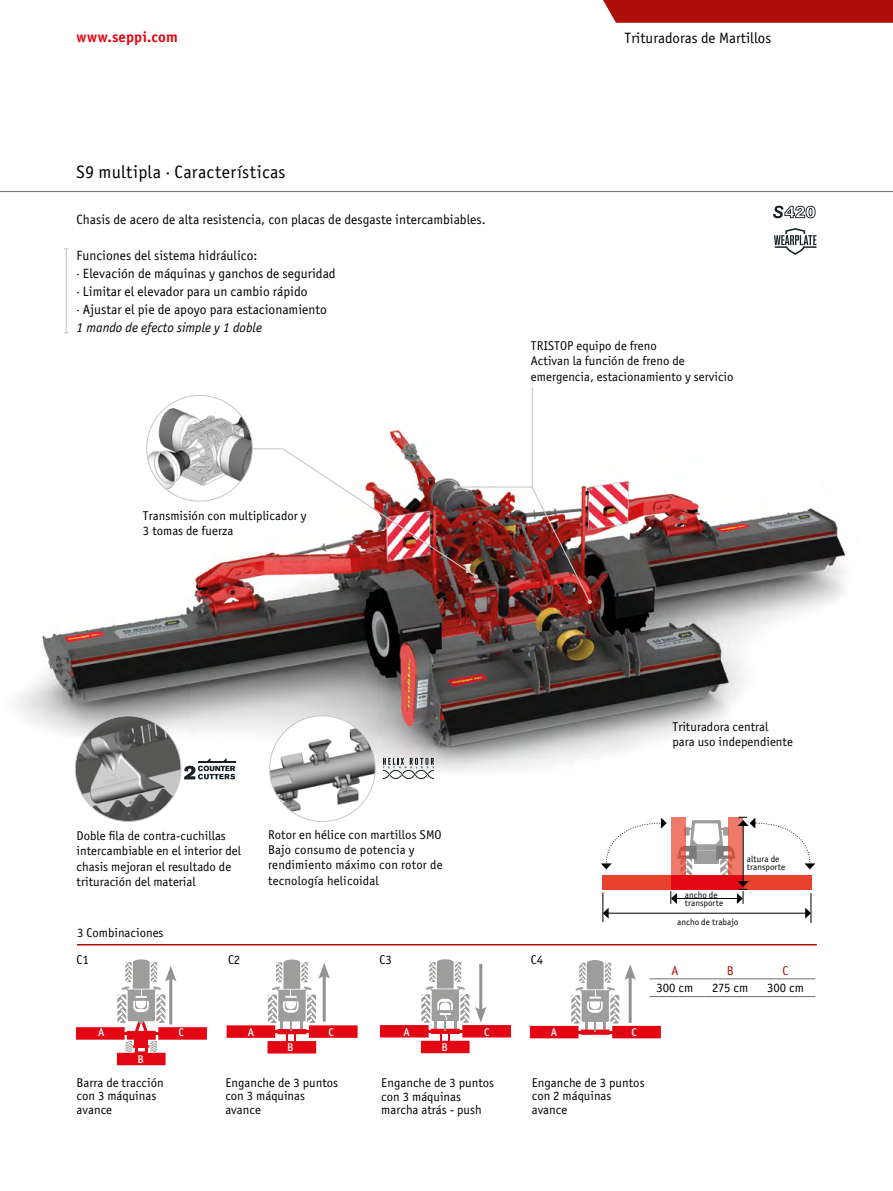
<style>
.page{position:relative;width:893px;height:1191px;background:#fff}
.page>*{position:absolute;margin:0;border:0;box-sizing:border-box;transform-origin:0 0}
.t1{font:18px "Officina Sans Book ITC";letter-spacing:.01em;color:#000}
.t2{font:15px "Officina Sans Book ITC";color:#000}
.t3{font:15px "Officina Sans Bold ITC";letter-spacing:.005em;color:#e30613}
.t4{font:13.5px/18px "Officina Sans Book ITC";color:#000}
.t5{font:italic 13.5px "Officina Sans Book ITC";color:#000}
.t6{font:12.75px/15.3px "Officina Sans Book ITC";color:#000}
.t7{font:12.75px "Officina Sans Book ITC";color:#ae0f0a}
.t8{font:11.25px "Officina Sans Medium ITC";color:#fff}
.t9{font:9px/8.2px "Officina Sans Book ITC";color:#000}
</style>
<div class="page">
<div style="left:603px;top:0;width:290px;height:23px;background:#ae0f0a"></div>
<hr style="left:0;top:191px;width:893px;height:1px;background:#706f6f">
<img style="left:18px;top:430px;width:827px;height:371px">
<img style="left:531px;top:387px;width:61px;height:217px">
<hr style="left:456px;top:486px;width:76px;height:1px;background:#c6c6c6">
<hr style="left:77px;top:944px;width:740px;height:1px;background:#ae0f0a">
<hr style="left:66px;top:249px;width:1px;height:84px;background:#c6c6c6">
<div style="left:117px;top:1052px;width:49px;height:13px;background:#e30613"></div>
<div style="left:158px;top:1027px;width:49px;height:12px;background:#e30613"></div>
<div style="left:76px;top:1027px;width:49px;height:12px;background:#e30613"></div>
<svg style="left:117px;top:959px;width:60px;height:94px"></svg>
<div style="left:421px;top:1040px;width:49px;height:13px;background:#e30613"></div>
<div style="left:462px;top:1025px;width:49px;height:12px;background:#e30613"></div>
<div style="left:380px;top:1025px;width:49px;height:12px;background:#e30613"></div>
<svg style="left:421px;top:959px;width:48px;height:82px"></svg>
<hr style="left:479px;top:964px;width:3px;height:48px;background:#929292">
<svg style="left:475px;top:1006px;width:12px;height:16px"></svg>
<img style="left:270px;top:716px;width:105px;height:105px;border-radius:53px">
<img style="left:75px;top:716px;width:106px;height:105px;border-radius:53px">
<div style="left:268px;top:1041px;width:48px;height:12px;background:#e30613"></div>
<div style="left:309px;top:1025px;width:49px;height:12px;background:#e30613"></div>
<div style="left:227px;top:1025px;width:48px;height:12px;background:#e30613"></div>
<svg style="left:268px;top:959px;width:62px;height:83px"></svg>
<hr style="left:603px;top:892px;width:1px;height:30px;background:#000">
<svg style="left:601px;top:817px;width:214px;height:101px"></svg>
<hr style="left:811px;top:893px;width:1px;height:30px;background:#000">
<div style="left:612px;top:1026px;width:49px;height:12px;background:#e30613"></div>
<div style="left:530px;top:1026px;width:49px;height:12px;background:#e30613"></div>
<svg style="left:571px;top:960px;width:65px;height:74px"></svg>
<svg style="left:773px;top:206px;width:43px;height:12px"></svg>
<svg style="left:774px;top:228px;width:42px;height:27px"></svg>
<svg style="left:383px;top:758px;width:51px;height:21px"></svg>
<svg style="left:184px;top:758px;width:51px;height:21px"></svg>
<img style="left:161px;top:448px;width:317px;height:130px">
<img style="left:147px;top:395px;width:105px;height:105px">
<hr style="left:649px;top:978px;width:56px;height:1px;background:#706f6f">
<hr style="left:705px;top:978px;width:55px;height:1px;background:#706f6f">
<hr style="left:760px;top:978px;width:55px;height:1px;background:#706f6f">
<hr style="left:649px;top:996px;width:56px;height:1px;background:#706f6f">
<hr style="left:705px;top:996px;width:55px;height:1px;background:#706f6f">
<hr style="left:760px;top:996px;width:55px;height:1px;background:#706f6f">
<p class="t3" style="left:77px;top:26px;width:103px">www.seppi.com</p>
<p class="t2" style="left:624px;top:28px;width:148px">Trituradoras de Martillos</p>
<h1 class="t1" style="left:77px;top:160px;width:211px">S9 multipla · Características</h1>
<p class="t4" style="left:77px;top:210px;width:411px">Chasis de acero de alta resistencia, con placas de desgaste intercambiables.</p>
<p class="t4" style="left:77px;top:245px;width:261px">Funciones del sistema hidráulico:<br>· Elevación de máquinas y ganchos de seguridad · Limitar el elevador para un cambio rápido<br>· Ajustar el pie de apoyo para estacionamiento</p>
<p class="t5" style="left:77px;top:318px;width:187px">1 mando de efecto simple y 1 doble</p>
<p class="t6" style="left:531px;top:338px;width:204px">TRISTOP equipo de freno<br>Activan la función de freno de emergencia, estacionamiento y servicio</p>
<p class="t6" style="left:143px;top:507px;width:165px">Transmisión con multiplicador y<br>3 tomas de fuerza</p>
<p class="t6" style="left:77px;top:827px;width:166px">Doble fila de contra-cuchillas intercambiable en el interior del chasis mejoran el resultado de trituración del material</p>
<p class="t6" style="left:77px;top:924px;width:88px">3 Combinaciones</p>
<p class="t6" style="left:268px;top:826px;width:176px">Rotor en hélice con martillos SMO<br>Bajo consumo de potencia y rendimiento máximo con rotor de tecnología helicoidal</p>
<p class="t6" style="left:672px;top:718px;width:122px">Trituradora central para uso independiente</p>
<p class="t9" style="left:685px;top:890px;width:40px">ancho de transporte</p>
<p class="t9" style="left:677px;top:918px;width:63px">ancho de trabajo</p>
<p class="t9" style="left:747px;top:854px;width:40px">altura de transporte</p>
<p class="t6" style="left:77px;top:951px;width:14px">C1</p>
<p class="t6" style="left:228px;top:951px;width:14px">C2</p>
<p class="t6" style="left:379px;top:951px;width:14px">C3</p>
<p class="t6" style="left:531px;top:951px;width:14px">C4</p>
<p class="t7" style="left:671px;top:961px;width:9px">A</p>
<p class="t7" style="left:727px;top:961px;width:8px">B</p>
<p class="t7" style="left:782px;top:961px;width:7px">C</p>
<p class="t6" style="left:656px;top:980px;width:38px">300 cm</p>
<p class="t6" style="left:712px;top:980px;width:38px">275 cm</p>
<p class="t6" style="left:767px;top:980px;width:38px">300 cm</p>
<p class="t8" style="left:98px;top:1024px;width:8px">A</p>
<p class="t8" style="left:137px;top:1051px;width:8px">B</p>
<p class="t8" style="left:328px;top:1024px;width:7px">C</p>
<p class="t8" style="left:551px;top:1024px;width:8px">A</p>
<p class="t8" style="left:631px;top:1024px;width:7px">C</p>
<p class="t8" style="left:179px;top:1024px;width:7px">C</p>
<p class="t8" style="left:404px;top:1024px;width:8px">A</p>
<p class="t8" style="left:248px;top:1024px;width:8px">A</p>
<p class="t8" style="left:484px;top:1024px;width:7px">C</p>
<p class="t8" style="left:287px;top:1039px;width:8px">B</p>
<p class="t8" style="left:441px;top:1039px;width:8px">B</p>
<p class="t6" style="left:77px;top:1075px;width:89px;line-height:13.5px">Barra de tracción con 3 máquinas avance</p>
<p class="t6" style="left:225px;top:1075px;width:114px;line-height:13.5px">Enganche de 3 puntos con 3 máquinas avance</p>
<p class="t6" style="left:532px;top:1075px;width:114px;line-height:13.5px">Enganche de 3 puntos con 2 máquinas avance</p>
<p class="t6" style="left:381px;top:1076px;width:114px;line-height:13.5px">Enganche de 3 puntos con 3 máquinas marcha atrás - push</p>
</div>
